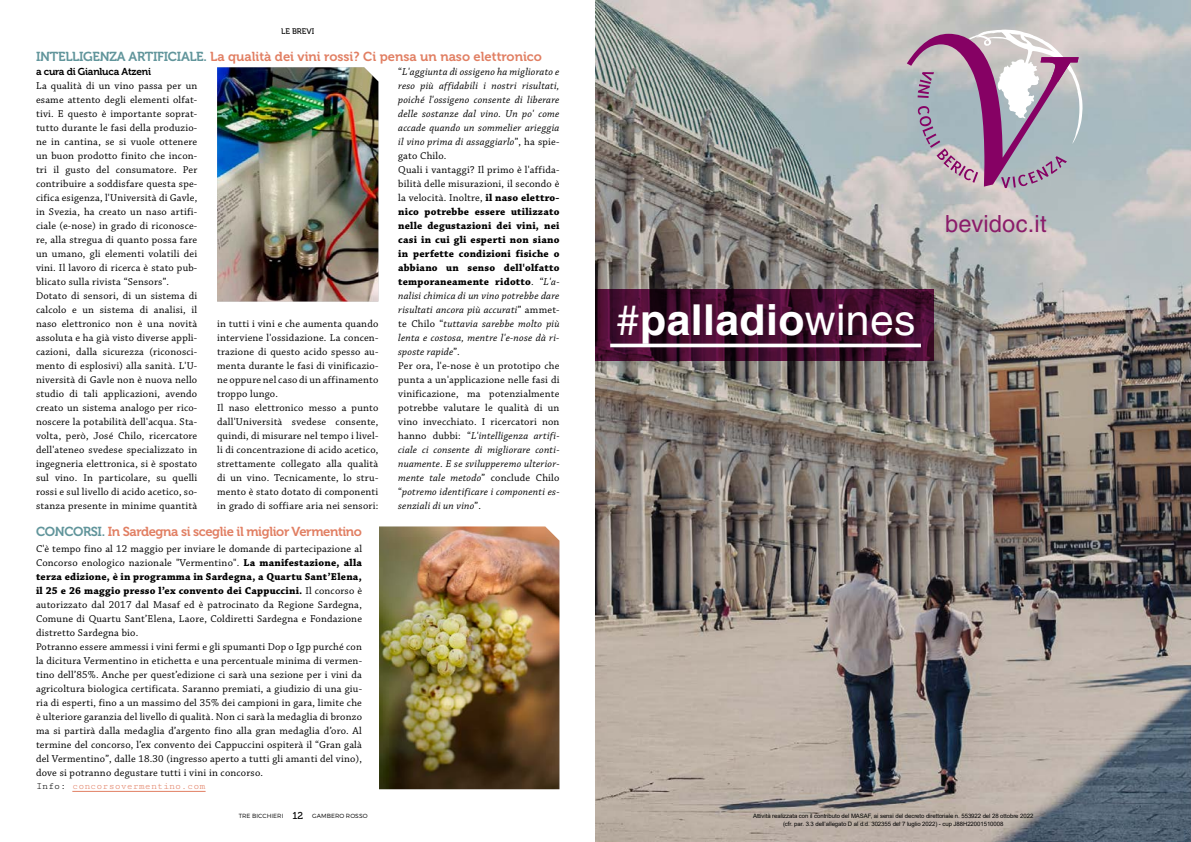
<style>
.page{position:relative;width:1191px;height:842px;background:#fff}
.page>*{position:absolute;margin:0;border:0;box-sizing:border-box;transform-origin:0 0}
.t1{font:700 42.6px "Helvetica LT Std";letter-spacing:.01em;color:#fff}
.t2{font:23.6px "Helvetica LT Std";letter-spacing:.01em;color:#8b1c6a}
.t3{font:13px "Museo 700";color:#e17f63}
.t4{font:13px "Museo 700";letter-spacing:-.02em;color:#e17f63}
.t5{font:10.5px/14px "Chaparral Pro";letter-spacing:.02em;color:#000}
.t6{font:italic 10.5px/14px "Chaparral Pro";letter-spacing:.02em;color:#000}
.t7{font:10px "Cutive Mono";color:#e17f63}
.t8{font:10px "Museo 700";letter-spacing:-.02em;color:#000}
.t9{font:8px "Museo 500";color:#000}
.t10{font:6px/8px "Arial";letter-spacing:-.01em;color:#000;text-align:center}
.t11{font:300 6px "Montserrat";letter-spacing:.01em;color:#000}
.s1{color:#61959b}
.s2{font-style:normal}
.s3{font-weight:700;font-style:normal}
.s4{font-weight:700}
.s5{color:#000}
.s6{font-family:"Museo 500";font-weight:400;font-size:10px}
.s7{font-weight:400}
</style>
<div class="page">
<img style="left:217px;top:67px;width:161px;height:234px">
<hr style="left:72px;top:791px;width:134px;height:1px;background:#e17f63">
<img style="left:379px;top:526px;width:180px;height:263px">
<img style="left:595px;top:0;width:596px;height:842px">
<svg style="left:595px;top:289px;width:339px;height:72px;background:#410d2e"></svg>
<hr style="left:610px;top:344px;width:311px;height:3px;background:#fff">
<svg style="left:907px;top:29px;width:175px;height:159px;background:#b4a3b5"></svg>
<p class="t9" style="left:281px;top:27px;width:34px">LE BREVI</p>
<p class="t3" style="left:36px;top:49px;width:507px"><span class="s1">INTELLIGENZA ARTIFICIALE.</span> La qualità dei vini rossi? Ci pensa un naso elettronico</p>
<p class="t8" style="left:36px;top:66px;width:116px">a cura di Gianluca Atzeni</p>
<p class="t5" style="left:36px;top:79px;width:163px">La qualità di un vino passa per un esame attento degli elementi olfat&shy;tivi. E questo è importante soprat&shy;tutto durante le fasi della produzio&shy;ne in cantina, se si vuole ottenere un buon prodotto finito che incon&shy;tri il gusto del consumatore. Per contribuire a soddisfare questa spe&shy;cifica esigenza, l'Università di Gavle, in Svezia, ha creato un naso artifi&shy;ciale (e-nose) in grado di riconosce&shy;re, alla stregua di quanto possa fare un umano, gli elementi volatili dei vini. Il lavoro di ricerca è stato pub&shy;blicato sulla rivista “Sensors”.<br>Dotato di sensori, di un sistema di calcolo e un sistema di analisi, il naso elettronico non è una novità assoluta e ha già visto diverse appli&shy;cazioni, dalla sicurezza (riconosci&shy;mento di esplosivi) alla sanità. L'U&shy;niversità di Gavle non è nuova nello studio di tali applicazioni, avendo creato un sistema analogo per rico&shy;noscere la potabilità dell'acqua. Sta&shy;volta, però, José Chilo, ricercatore dell'ateneo svedese specializzato in ingegneria elettronica, si è spostato sul vino. In particolare, su quelli rossi e sul livello di acido acetico, so&shy;stanza presente in minime quantità</p>
<p class="t6" style="left:398px;top:65px;width:163px"><span class="s2">“</span>L'aggiunta di ossigeno ha migliorato e reso più affidabili i nostri risultati, poiché l'ossigeno consente di liberare delle sostanze dal vino. Un po' come accade quando un sommelier arieggia il vino prima di assaggiarlo<span class="s2">”, ha spie&shy;gato Chilo.<br>Quali i vantaggi? Il primo è l'affida&shy;bilità delle misurazioni, il secondo è la velocità. Inoltre,</span> <span class="s3">il naso elettro&shy;nico potrebbe essere utilizzato nelle degustazioni dei vini, nei casi in cui gli esperti non siano in perfette condizioni fisiche o abbiano un senso dell'olfatto temporaneamente ridotto</span><span class="s2">. “</span>L'a&shy;nalisi chimica di un vino potrebbe dare risultati ancora più accurati<span class="s2">” ammet&shy;te Chilo “</span>tuttavia sarebbe molto più lenta e costosa, mentre l'e-nose dà ri&shy;sposte rapide<span class="s2">”.<br>Per ora, l'e-nose è un prototipo che punta a un'applicazione nelle fasi di vinificazione, ma potenzialmente potrebbe valutare le qualità di un vino invecchiato. I ricercatori non hanno dubbi: “</span>L'intelligenza artifi&shy;ciale ci consente di migliorare conti&shy;nuamente. E se svilupperemo ulterior&shy;mente tale metodo<span class="s2">” conclude Chilo “</span>potremo identificare i componenti es&shy;senziali di un vino<span class="s2">”.</span></p>
<p class="t5" style="left:217px;top:317px;width:163px">in tutti i vini e che aumenta quando interviene l'ossidazione. La concen&shy;trazione di questo acido spesso au&shy;menta durante le fasi di vinificazio&shy;ne oppure nel caso di un affinamento troppo lungo.<br>Il naso elettronico messo a punto dall'Università svedese consente, quindi, di misurare nel tempo i livel&shy;li di concentrazione di acido acetico, strettamente collegato alla qualità di un vino. Tecnicamente, lo stru&shy;mento è stato dotato di componenti in grado di soffiare aria nei sensori:</p>
<p class="t4" style="left:36px;top:524px;width:327px"><span class="s1">CONCORSI.</span> In Sardegna si sceglie il miglior Vermentino</p>
<p class="t5" style="left:36px;top:542px;width:327px">C'è tempo fino al 12 maggio per inviare le domande di partecipazione al Concorso enologico nazionale "Vermentino". <span class="s4">La manifestazione, alla terza edizione, è in programma in Sardegna, a Quartu Sant’Elena, il 25 e 26 maggio presso l’ex convento dei Cappuccini.</span> Il concorso è autorizzato dal 2017 dal Masaf ed è patrocinato da Regione Sardegna, Comune di Quartu Sant’Elena, Laore, Coldiretti Sardegna e Fondazione distretto Sardegna bio.<br>Potranno essere ammessi i vini fermi e gli spumanti Dop o Igp purché con la dicitura Vermentino in etichetta e una percentuale minima di vermen&shy;tino dell’85%. Anche per quest’edizione ci sarà una sezione per i vini da agricoltura biologica certificata. Saranno premiati, a giudizio di una giu&shy;ria di esperti, fino a un massimo del 35% dei campioni in gara, limite che è ulteriore garanzia del livello di qualità. Non ci sarà la medaglia di bronzo ma si partirà dalla medaglia d’argento fino alla gran medaglia d’oro. Al termine del concorso, l’ex convento dei Cappuccini ospiterà il “Gran galà del Vermentino”, dalle 18.30 (ingresso aperto a tutti gli amanti del vino), dove si potranno degustare tutti i vini in concorso.</p>
<p class="t7" style="left:36px;top:781px;width:171px"><span class="s5">Info:</span> concorsovermentino.com</p>
<p class="t11" style="left:239px;top:812px;width:130px">TRE BICCHIERI <span class="s6">12</span> GAMBERO ROSSO</p>
<h1 class="t1" style="left:616px;top:294px;width:301px"><span class="s7">#</span>palladio<span class="s7">wines</span></h1>
<h2 class="t2" style="left:945px;top:210px;width:103px">bevidoc.it</h2>
<p class="t10" style="left:753px;top:812px;width:282px">Attività realizzata con il contributo del MASAF, ai sensi del decreto direttoriale n. 553922 del 28 ottobre 2022 (cfr. par. 3.3 dell’allegato D al d.d. 302355 del 7 luglio 2022) - cup J88H22001510008</p>
</div>
